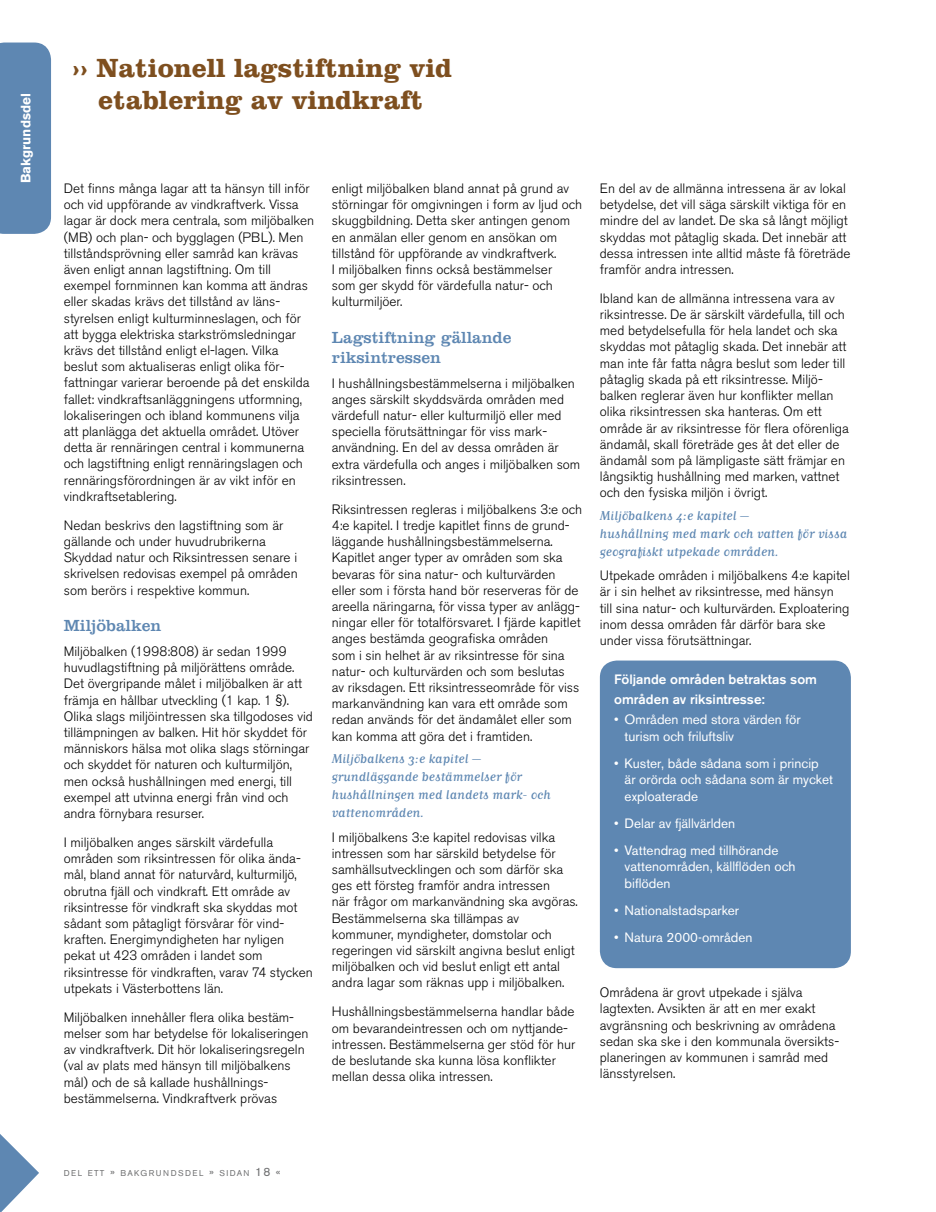
<style>
.page{position:relative;width:936px;height:1212px;background:#fff}
.page>*{position:absolute;margin:0;border:0;box-sizing:border-box;transform-origin:0 0}
.t1{font:700 27px/32.4px "Clarendon BT";color:#7e4f1f;text-align:center}
.t2{font:16.5px/19.8px "Clarendon BT";color:#5e87b2}
.t3{font:15px/18px "Matrix Script";color:#5e87b2}
.t4{font:300 13.5px/16.2px "Akzidenz Grotesk BE";color:#000}
.t5{font:13.5px/16.5px "Akzidenz Grotesk BE";color:#fff}
.t6{font:500 13.5px/19.5px "Akzidenz Grotesk BE";color:#fff}
.t7{font:700 13.5px "Akzidenz Grotesk BE";color:#fff}
.t8{font:8.4px "Akzidenz Grotesk BE";letter-spacing:.165em;color:#707172}
.s1{font-size:12px}
</style>
<div class="page">
<div style="left:600px;top:660px;width:250px;height:308px;background:#5e87b2;border-radius:17px"></div>
<div style="left:0;top:43px;width:51px;height:191px;background:#5e87b2"></div>
<svg style="left:0;top:1134px;width:39px;height:78px"></svg>
<p class="t7" style="left:18px;top:183px;width:91px;rotate:-90deg">Bakgrundsdel</p>
<h1 class="t1" style="left:72px;top:51px;width:381px">›› Nationell lagstiftning vid etablering av vindkraft</h1>
<p class="t4" style="left:64px;top:180px;width:252px">Det finns många lagar att ta hänsyn till inför och vid uppförande av vindkraftverk. Vissa lagar är dock mera centrala, som miljöbalken (MB) och plan- och bygglagen (PBL). Men tillståndsprövning eller samråd kan krävas även enligt annan lagstiftning. Om till exempel fornminnen kan komma att ändras eller skadas krävs det tillstånd av läns&shy;styrelsen enligt kulturminneslagen, och för att bygga elektriska starkströmsledningar krävs det tillstånd enligt el-lagen. Vilka beslut som aktualiseras enligt olika för&shy;fattningar varierar beroende på det enskilda fallet: vindkraftsanläggningens utformning, lokaliseringen och ibland kommunens vilja att planlägga det aktuella området. Utöver detta är rennäringen central i kommunerna och lagstiftning enligt rennäringslagen och rennäringsförordningen är av vikt inför en vindkraftsetablering.</p>
<p class="t4" style="left:64px;top:517px;width:235px">Nedan beskrivs den lagstiftning som är gällande och under huvudrubrikerna Skyddad natur och Riksintressen senare i skrivelsen redovisas exempel på områden som berörs i respektive kommun.</p>
<p class="t2" style="left:64px;top:615px;width:99px">Miljöbalken</p>
<p class="t4" style="left:64px;top:643px;width:250px">Miljöbalken (1998:808) är sedan 1999 huvudlagstiftning på miljörättens område.<br>Det övergripande målet i miljöbalken är att främja en hållbar utveckling (1 kap. 1 §).<br>Olika slags miljöintressen ska tillgodoses vid tillämpningen av balken. Hit hör skyddet för människors hälsa mot olika slags störningar och skyddet för naturen och kulturmiljön, men också hushållningen med energi, till exempel att utvinna energi från vind och andra förnybara resurser.</p>
<p class="t4" style="left:64px;top:834px;width:250px">I miljöbalken anges särskilt värdefulla områden som riksintressen för olika ända&shy;mål, bland annat för naturvård, kulturmiljö, obrutna fjäll och vindkraft. Ett område av riksintresse för vindkraft ska skyddas mot sådant som påtagligt försvårar för vind&shy;kraften. Energimyndigheten har nyligen pekat ut 423 områden i landet som riksintresse för vindkraften, varav 74 stycken utpekats i Västerbottens län.</p>
<p class="t4" style="left:64px;top:1009px;width:246px">Miljöbalken innehåller flera olika bestäm&shy;melser som har betydelse för lokaliseringen av vindkraftverk. Dit hör lokaliseringsregeln (val av plats med hänsyn till miljöbalkens mål) och de så kallade hushållnings&shy;bestämmelserna. Vindkraftverk prövas</p>
<p class="t4" style="left:332px;top:180px;width:252px">enligt miljöbalken bland annat på grund av störningar för omgivningen i form av ljud och skuggbildning. Detta sker antingen genom en anmälan eller genom en ansökan om tillstånd för uppförande av vindkraftverk.<br>I miljöbalken finns också bestämmelser<br>som ger skydd för värdefulla natur- och kulturmiljöer.</p>
<p class="t2" style="left:332px;top:327px;width:181px">Lagstiftning gällande riksintressen</p>
<p class="t4" style="left:332px;top:375px;width:250px">I hushållningsbestämmelserna i miljöbalken anges särskilt skyddsvärda områden med värdefull natur- eller kulturmiljö eller med speciella förutsättningar för viss mark&shy;användning. En del av dessa områden är extra värdefulla och anges i miljöbalken som riksintressen.</p>
<p class="t4" style="left:332px;top:501px;width:252px">Riksintressen regleras i miljöbalkens 3:e och 4:e kapitel. I tredje kapitlet finns de grund&shy;läggande hushållningsbestämmelserna.<br>Kapitlet anger typer av områden som ska bevaras för sina natur- och kulturvärden eller som i första hand bör reserveras för de areella näringarna, för vissa typer av anlägg&shy;ningar eller för totalförsvaret. I fjärde kapitlet anges bestämda geografiska områden<br>som i sin helhet är av riksintresse för sina natur- och kulturvärden och som beslutas<br>av riksdagen. Ett riksintresseområde för viss markanvändning kan vara ett område som redan används för det ändamålet eller som kan komma att göra det i framtiden.</p>
<p class="t3" style="left:332px;top:749px;width:220px">Miljöbalkens 3:e kapitel – grundläggande bestämmelser för hushållningen med landets mark- och vattenområden.</p>
<p class="t4" style="left:332px;top:829px;width:247px">I miljöbalkens 3:e kapitel redovisas vilka intressen som har särskild betydelse för samhällsutvecklingen och som därför ska ges ett försteg framför andra intressen<br>när frågor om markanvändning ska avgöras.<br>Bestämmelserna ska tillämpas av kommuner, myndigheter, domstolar och regeringen vid särskilt angivna beslut enligt miljöbalken och vid beslut enligt ett antal andra lagar som räknas upp i miljöbalken.</p>
<p class="t4" style="left:332px;top:1004px;width:245px">Hushållningsbestämmelserna handlar både om bevarandeintressen och om nyttjande&shy;intressen. Bestämmelserna ger stöd för hur de beslutande ska kunna lösa konflikter mellan dessa olika intressen.</p>
<p class="t4" style="left:600px;top:180px;width:252px">En del av de allmänna intressena är av lokal betydelse, det vill säga särskilt viktiga för en mindre del av landet. De ska så långt möjligt skyddas mot påtaglig skada. Det innebär att dessa intressen inte alltid måste få företräde framför andra intressen.</p>
<p class="t4" style="left:600px;top:290px;width:250px">Ibland kan de allmänna intressena vara av riksintresse. De är särskilt värdefulla, till och med betydelsefulla för hela landet och ska skyddas mot påtaglig skada. Det innebär att man inte får fatta några beslut som leder till påtaglig skada på ett riksintresse. Miljö&shy;balken reglerar även hur konflikter mellan olika riksintressen ska hanteras. Om ett område är av riksintresse för flera oförenliga ändamål, skall företräde ges åt det eller de ändamål som på lämpligaste sätt främjar en långsiktig hushållning med marken, vattnet och den fysiska miljön i övrigt.</p>
<p class="t3" style="left:600px;top:506px;width:249px">Miljöbalkens 4:e kapitel –<br>hushållning med mark och vatten för vissa geografiskt utpekade områden.</p>
<p class="t4" style="left:600px;top:568px;width:251px">Utpekade områden i miljöbalkens 4:e kapitel är i sin helhet av riksintresse, med hänsyn<br>till sina natur- och kulturvärden. Exploatering inom dessa områden får därför bara ske under vissa förutsättningar.</p>
<p class="t6" style="left:614px;top:669px;width:204px">Följande områden betraktas som områden av riksintresse:</p>
<p class="t5" style="left:624px;top:711px;width:178px;text-indent:-11px">• Områden med stora värden för turism och friluftsliv</p>
<p class="t5" style="left:624px;top:755px;width:210px;text-indent:-11px">• Kuster, både sådana som i princip är orörda och sådana som är mycket exploaterade</p>
<p class="t5" style="left:614px;top:815px;width:123px">• Delar av fjällvärlden</p>
<p class="t5" style="left:624px;top:842px;width:172px;text-indent:-11px">• Vattendrag med tillhörande vattenområden, källflöden och biflöden</p>
<p class="t5" style="left:614px;top:902px;width:126px">• Nationalstadsparker</p>
<p class="t5" style="left:614px;top:929px;width:140px">• Natura 2000-områden</p>
<p class="t4" style="left:600px;top:984px;width:241px">Områdena är grovt utpekade i själva lagtexten. Avsikten är att en mer exakt avgränsning och beskrivning av områdena sedan ska ske i den kommunala översikts&shy;planeringen av kommunen i samråd med länsstyrelsen.</p>
<p class="t8" style="left:64px;top:1168px;width:218px">DEL ETT <span class="s1">»</span> BAKGRUNDSDEL <span class="s1">»</span> SIDAN <span class="s1">18 «</span></p>
</div>
